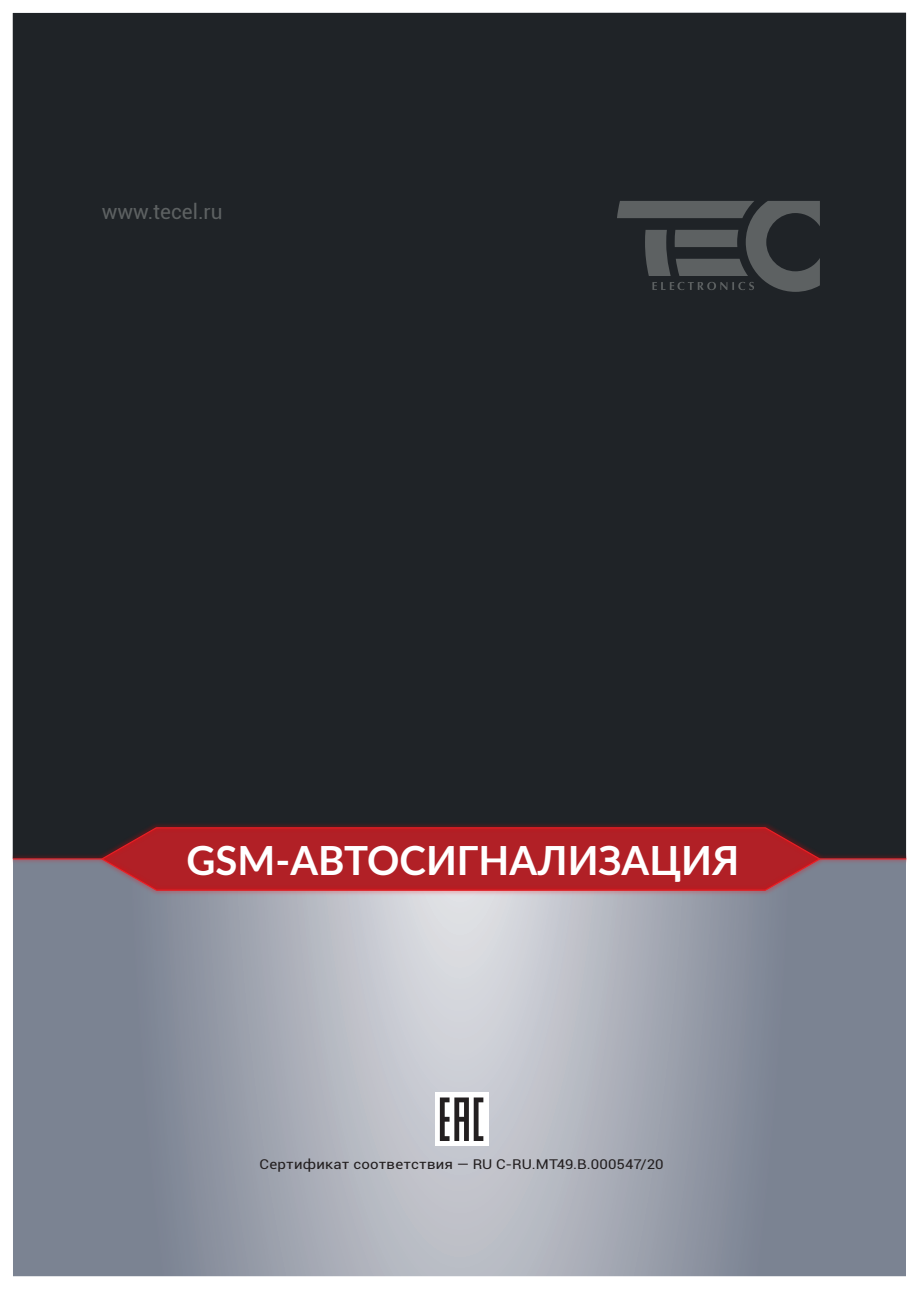
<style>
.page{position:relative;width:919px;height:1289px;background:#fff}
.page>*{position:absolute;margin:0;border:0;box-sizing:border-box;transform-origin:0 0}
.t1{font:700 40.05px "Lato";color:#fff}
.t2{font:20.7px "Roboto";color:#5d6162}
.t3{font:13.5px "Roboto";letter-spacing:.015em;color:#231f20;scale:1.11 1}
</style>
<div class="page">
<svg style="left:13px;top:897px;width:892px;height:379px;background:#9ba0ac"></svg>
<div style="left:13px;top:13px;width:893px;height:845px;background:#1f2327"></div>
<svg style="left:617px;top:201px;width:202px;height:91px"></svg>
<img style="left:13px;top:824px;width:893px;height:73px">
<svg style="left:13px;top:827px;width:893px;height:63px;background:#9a2b32"></svg>
<div style="left:435px;top:1092px;width:53px;height:53px;background:#fff"></div>
<svg style="left:440px;top:1097px;width:43px;height:43px"></svg>
<p class="t2" style="left:102px;top:197px;width:122px">www.tecel.ru</p>
<p class="t1" style="left:186px;top:831px;width:554px">GSM-АВТОСИГНАЛИЗАЦИЯ</p>
<p class="t3" style="left:259px;top:1154px;width:365px">Сертификат соответствия — RU C-RU.МТ49.В.000547/20</p>
</div>
